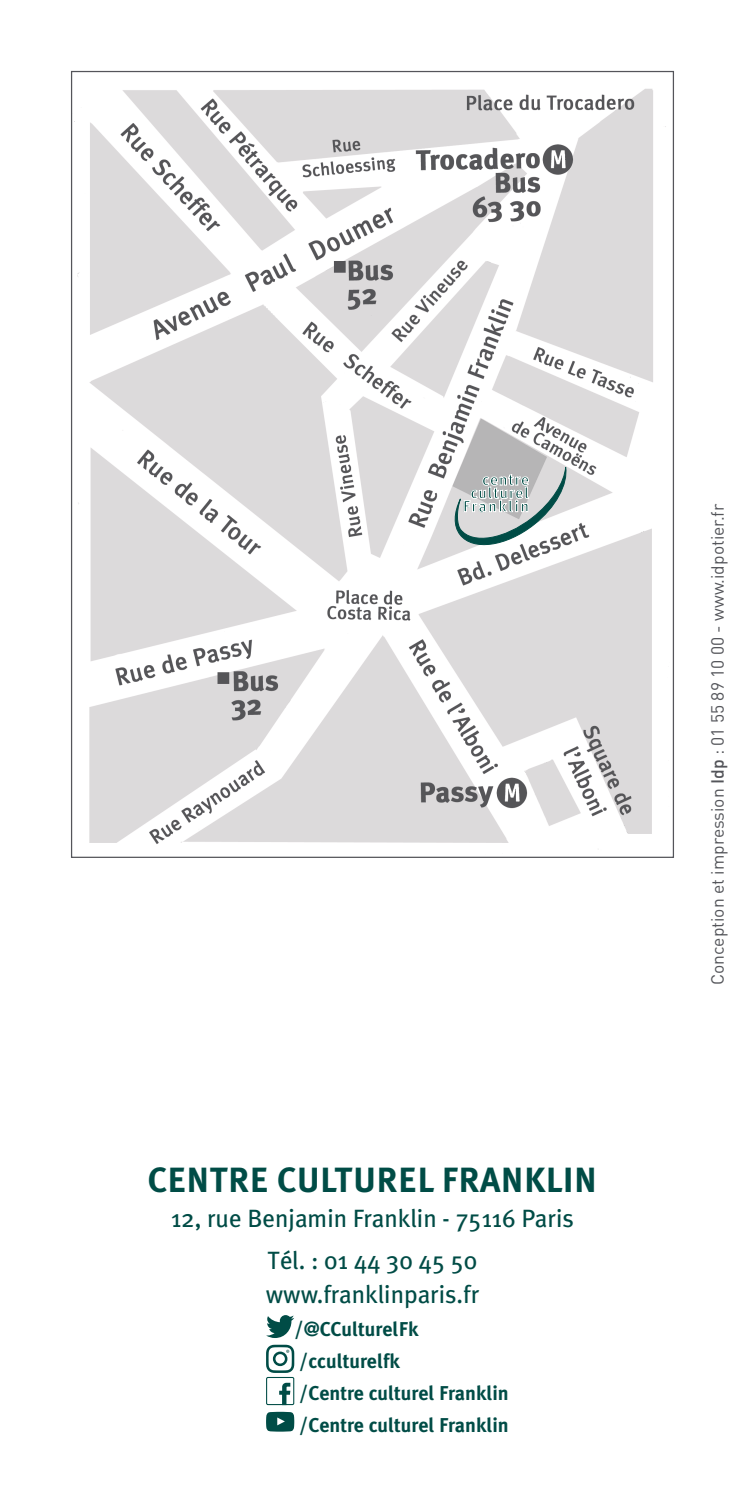
<style>
.page{position:relative;width:745px;height:1489px;background:#fff}
.page>*{position:absolute;margin:0;border:0;box-sizing:border-box;transform-origin:0 0}
.t1{font:700 35px "Meta Plus";letter-spacing:.01em;color:#004c46}
.t2{font:25px/41.8px "Meta Plus";color:#004c46;text-align:center}
.t3{font:700 20px/32.2px "Meta Plus";color:#004c46}
.t4{font:17.5px "DIN";color:#54555a}
.t5{font:700 15.75px/13.2px "Meta Plus";letter-spacing:.06em;color:#004c46;text-align:right}
.s1{font-weight:500}
</style>
<div class="page">
<img style="left:74px;top:89px;width:592px;height:755px">
<svg style="left:453px;top:466px;width:115px;height:85px"></svg>
<svg style="left:266px;top:1315px;width:28px;height:22px"></svg>
<svg style="left:266px;top:1344px;width:28px;height:28px"></svg>
<div style="left:266px;top:1376px;width:28px;height:28px;border:1px solid #004c46"></div>
<svg style="left:279px;top:1382px;width:11px;height:22px"></svg>
<svg style="left:266px;top:1411px;width:28px;height:20px"></svg>
<p class="t5" style="left:462px;top:473px;width:68px">centre culturel<br>Franklin</p>
<h1 class="t1" style="left:148px;top:1159px;width:450px">CENTRE CULTUREL FRANKLIN</h1>
<p class="t2" style="left:171px;top:1197px;width:404px">12, rue Benjamin Franklin - 75116 Paris<br>Tél. : 01 44 30 45 50</p>
<p class="t2" style="left:265px;top:1273px;width:215px">www.franklinparis.fr</p>
<p class="t3" style="left:294px;top:1312px;width:216px">/@CCulturelFk /cculturelfk<br>/Centre culturel Franklin /Centre culturel Franklin</p>
<p class="t4" style="left:706px;top:985px;width:483px;rotate:-90deg">Conception et impression <span class="s1">Idp</span> : 01 55 89 10 00 - www.idpotier.fr</p>
</div>
